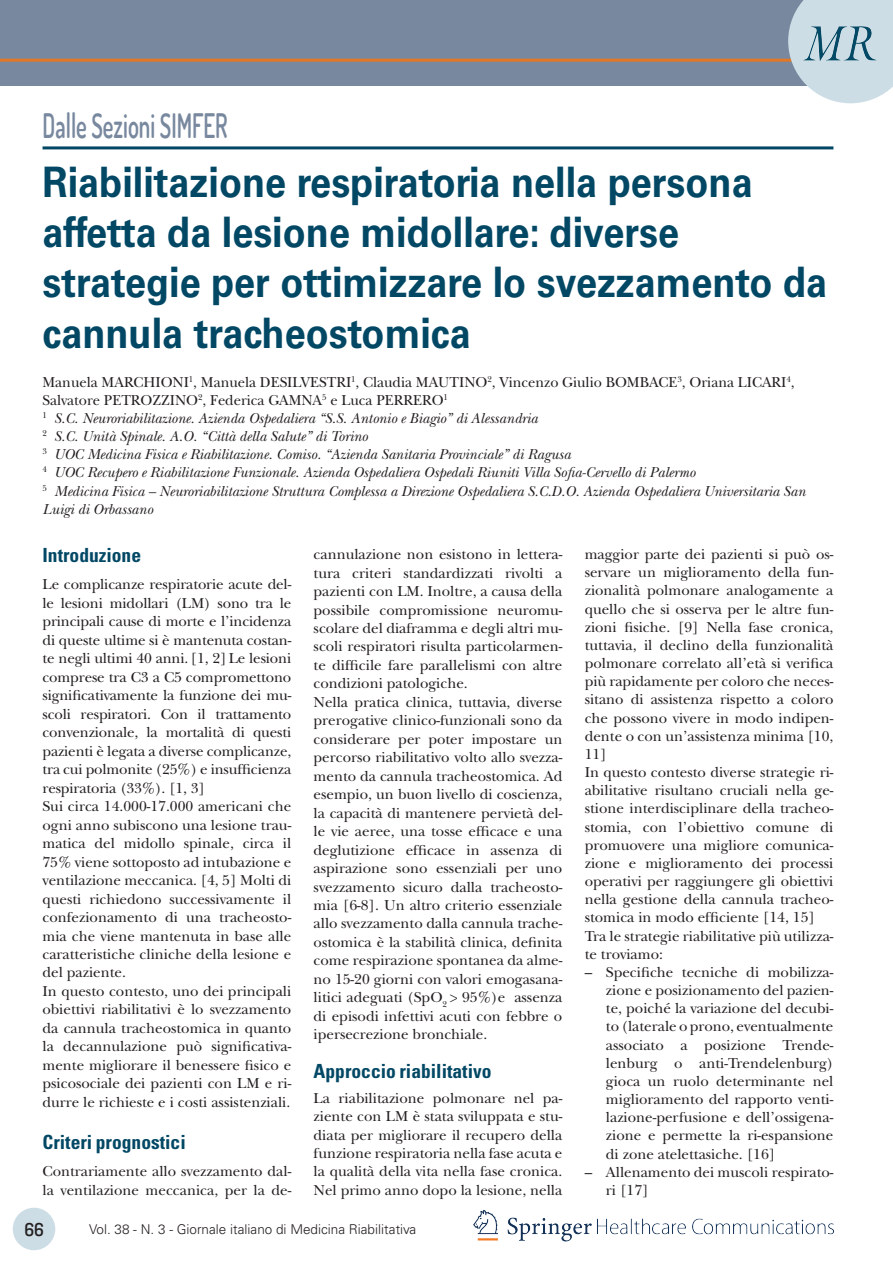
<style>
.page{position:relative;width:893px;height:1263px;background:#fff}
.page>*{position:absolute;margin:0;border:0;box-sizing:border-box;transform-origin:0 0}
.t1{font:700 42px/50.4px "Univers LT Std";color:#024865;scale:.9 1}
.t2{font:600 33.75px "Dosis";color:#78889e;scale:.67 1}
.t3{font:700 condensed 19.5px "Univers LT Std";color:#024865}
.t4{font:600 18px "Dosis";color:#231f20}
.t5{font:15px/18.5px "New Baskerville";color:#231f20}
.t6{font:italic 15px/18.1px "New Baskerville";color:#231f20}
.t7{font:300 13.5px "Univers LT Std";color:#231f20}
.s1{font-style:normal}
</style>
<div class="page">
<div style="left:0;top:0;width:893px;height:85px;background:#78889e"></div>
<hr style="left:0;top:59px;width:804px;height:3px;background:#e27725">
<svg style="left:788px;top:0;width:105px;height:103px;background:#c1d2dc"></svg>
<img style="left:473px;top:1210px;width:361px;height:32px">
<div style="left:13px;top:1208px;width:42px;height:42px;background:#cddde6;border-radius:50%"></div>
<hr style="left:43px;top:146px;width:790px;height:3px;background:#024865">
<h2 class="t2" style="left:43px;top:104px;width:278px">Dalle Sezioni SIMFER</h2>
<h1 class="t1" style="left:43px;top:157px;width:873px">Riabilitazione respiratoria nella persona affetta da lesione midollare: diverse strategie per ottimizzare lo svezzamento da cannula tracheostomica</h1>
<p class="t6" style="left:43px;top:373px;width:765px"><span class="s1">Manuela MARCHIONI</span><sup>1</sup><span class="s1">, Manuela DESILVESTRI</span><sup>1</sup><span class="s1">, Claudia MAUTINO</span><sup>2</sup><span class="s1">, Vincenzo Giulio BOMBACE</span><sup>3</sup><span class="s1">, Oriana LICARI</span><sup>4</sup><span class="s1">, Salvatore PETROZZINO</span><sup>2</sup><span class="s1">, Federica GAMNA</span><sup>5</sup> <span class="s1">e Luca PERRERO</span><sup>1<br>1</sup> S.C. Neuroriabilitazione. Azienda Ospedaliera “S.S. Antonio e Biagio” di Alessandria<br><sup>2</sup> S.C. Unità Spinale. A.O. “Città della Salute” di Torino<br><sup>3</sup> UOC Medicina Fisica e Riabilitazione. Comiso. “Azienda Sanitaria Provinciale” di Ragusa<br><sup>4</sup> UOC Recupero e Riabilitazione Funzionale. Azienda Ospedaliera Ospedali Riuniti Villa Sofia-Cervello di Palermo<br><sup>5</sup> Medicina Fisica – Neuroriabilitazione Struttura Complessa a Direzione Ospedaliera S.C.D.O. Azienda Ospedaliera Universitaria San Luigi di Orbassano</p>
<h3 class="t3" style="left:43px;top:543px;width:100px">Introduzione</h3>
<p class="t5" style="left:43px;top:575px;width:250px">Le complicanze respiratorie acute del&shy;le lesioni midollari (LM) sono tra le principali cause di morte e l’incidenza di queste ultime si è mantenuta costan&shy;te negli ultimi 40 anni. [1, 2]Le lesioni comprese tra C3 a C5 compromettono significativamente la funzione dei mu&shy;scoli respiratori. Con il trattamento convenzionale, la mortalità di questi pazienti è legata a diverse complicanze, tra cui polmonite (25%) e insufficienza respiratoria (33%). [1, 3]<br>Sui circa 14.000-17.000 americani che ogni anno subiscono una lesione trau&shy;matica del midollo spinale, circa il 75% viene sottoposto ad intubazione e ventilazione meccanica. [4, 5] Molti di questi richiedono successivamente il confezionamento di una tracheosto&shy;mia che viene mantenuta in base alle caratteristiche cliniche della lesione e del paziente.<br>In questo contesto, uno dei principali obiettivi riabilitativi è lo svezzamento da cannula tracheostomica in quanto la decannulazione può significativa&shy;mente migliorare il benessere fisico e psicosociale dei pazienti con LM e ri&shy;durre le richieste e i costi assistenziali.</p>
<h3 class="t3" style="left:43px;top:1130px;width:145px">Criteri prognostici</h3>
<p class="t5" style="left:43px;top:1162px;width:250px">Contrariamente allo svezzamento dal&shy;la ventilazione meccanica, per la de-</p>
<p class="t5" style="left:314px;top:545px;width:250px">cannulazione non esistono in lettera&shy;tura criteri standardizzati rivolti a pazienti con LM. Inoltre, a causa della possibile compromissione neuromu&shy;scolare del diaframma e degli altri mu&shy;scoli respiratori risulta particolarmen&shy;te difficile fare parallelismi con altre condizioni patologiche.<br>Nella pratica clinica, tuttavia, diverse prerogative clinico-funzionali sono da considerare per poter impostare un percorso riabilitativo volto allo svezza&shy;mento da cannula tracheostomica. Ad esempio, un buon livello di coscienza, la capacità di mantenere pervietà del&shy;le vie aeree, una tosse efficace e una deglutizione efficace in assenza di aspirazione sono essenziali per uno svezzamento sicuro dalla tracheosto&shy;mia [6-8]. Un altro criterio essenziale allo svezzamento dalla cannula trache&shy;ostomica è la stabilità clinica, definita come respirazione spontanea da alme&shy;no 15-20 giorni con valori emogasana&shy;litici adeguati (SpO<sub>2</sub> &gt; 95%)e assenza di episodi infettivi acuti con febbre o ipersecrezione bronchiale.</p>
<h3 class="t3" style="left:314px;top:1059px;width:179px">Approccio riabilitativo</h3>
<p class="t5" style="left:314px;top:1088px;width:250px;text-align:justify">La riabilitazione polmonare nel pa&shy;ziente con LM è stata sviluppata e stu&shy;diata per migliorare il recupero della funzione respiratoria nella fase acuta e la qualità della vita nella fase cronica.<br>Nel primo anno dopo la lesione, nella</p>
<p class="t4" style="left:24px;top:1217px;width:21px">66</p>
<p class="t7" style="left:89px;top:1221px;width:329px">Vol. 38 - N. 3 - Giornale italiano di Medicina Riabilitativa</p>
<p class="t5" style="left:585px;top:545px;width:250px">maggior parte dei pazienti si può os&shy;servare un miglioramento della fun&shy;zionalità polmonare analogamente a quello che si osserva per le altre fun&shy;zioni fisiche. [9] Nella fase cronica, tuttavia, il declino della funzionalità polmonare correlato all’età si verifica più rapidamente per coloro che neces&shy;sitano di assistenza rispetto a coloro che possono vivere in modo indipen&shy;dente o con un’assistenza minima [10, 11]<br>In questo contesto diverse strategie ri&shy;abilitative risultano cruciali nella ge&shy;stione interdisciplinare della tracheo&shy;stomia, con l’obiettivo comune di promuovere una migliore comunica&shy;zione e miglioramento dei processi operativi per raggiungere gli obiettivi nella gestione della cannula tracheo&shy;stomica in modo efficiente [14, 15] Tra le strategie riabilitative più utilizza&shy;te troviamo:</p>
<p class="t5" style="left:606px;top:963px;width:229px;text-align:justify;text-indent:-21px">– Specifiche tecniche di mobilizza&shy;zione e posizionamento del pazien&shy;te, poiché la variazione del decubi&shy;to (laterale o prono, eventualmente associato a posizione Trende&shy;lenburg o anti-Trendelenburg) gioca un ruolo determinante nel miglioramento del rapporto venti&shy;lazione-perfusione e dell’ossigena&shy;zione e permette la ri-espansione di zone atelettasiche. [16]</p>
<p class="t5" style="left:606px;top:1163px;width:229px;text-indent:-21px">– Allenamento dei muscoli respirato&shy;ri [17]</p>
</div>
